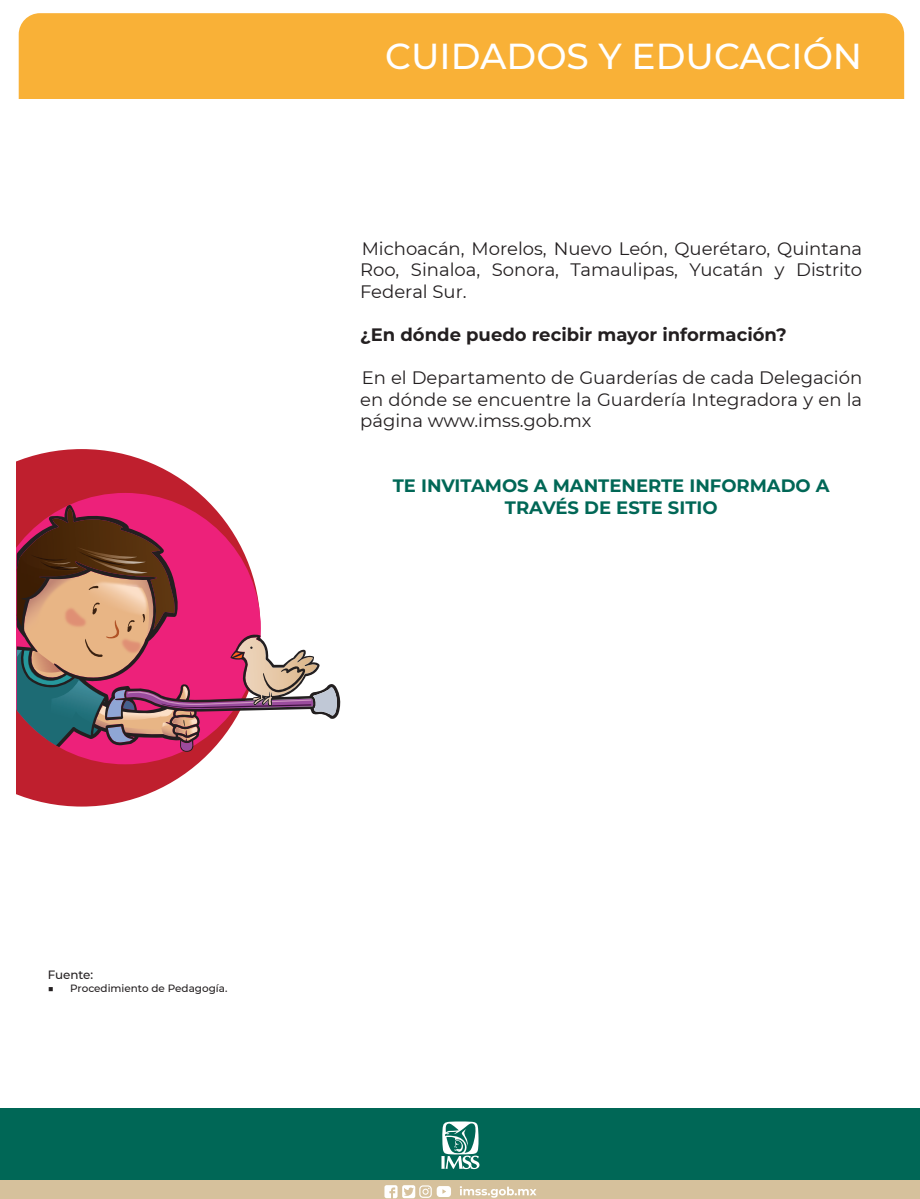
<style>
.page{position:relative;width:920px;height:1199px;background:#fff}
.page>*{position:absolute;margin:0;border:0;box-sizing:border-box;transform-origin:0 0}
.t1{font:500 36px "Montserrat";color:#fff}
.t2{font:18px/21.6px "Montserrat";color:#231f20;text-align:justify}
.t3{font:700 18px/21.6px "Montserrat";color:#006756;text-align:center}
.t4{font:700 18px "Montserrat";color:#231f20}
.t5{font:500 12px "Montserrat";color:#231f20}
.t6{font:500 10.5px "Montserrat";color:#231f20}
</style>
<div class="page">
<div style="left:19px;top:13px;width:885px;height:86px;background:#f9b137"></div>
<div style="left:0;top:1142px;width:920px;height:56px;background:#d6c19c"></div>
<div style="left:0;top:1108px;width:920px;height:71px;background:#006756"></div>
<svg style="left:441px;top:1121px;width:38px;height:47px"></svg>
<svg style="left:460px;top:1186px;width:76px;height:11px"></svg>
<svg style="left:384px;top:1185px;width:67px;height:13px"></svg>
<svg style="left:17px;top:449px;width:182px;height:357px;fill:#bf1f2e"></svg>
<svg style="left:17px;top:493px;width:195px;height:12px;background:#d22752"></svg>
<svg style="left:16px;top:508px;width:324px;height:256px"></svg>
<h1 class="t1" style="left:385px;top:31px;width:478px">CUIDADOS Y EDUCACIÓN</h1>
<p class="t2" style="left:360px;top:237px;width:503px">Michoacán, Morelos, Nuevo León, Querétaro, Quintana Roo, Sinaloa, Sonora, Tamaulipas, Yucatán y Distrito Federal Sur.</p>
<p class="t4" style="left:360px;top:321px;width:428px">¿En dónde puedo recibir mayor información?</p>
<p class="t2" style="left:360px;top:366px;width:503px">En el Departamento de Guarderías de cada Delegación en dónde se encuentre la Guardería Integradora y en la página www.imss.gob.mx</p>
<p class="t3" style="left:393px;top:474px;width:438px">TE INVITAMOS A MANTENERTE INFORMADO A<br>TRAVÉS DE ESTE SITIO</p>
<p class="t5" style="left:48px;top:966px;width:47px">Fuente:</p>
<p class="t6" style="left:48px;top:980px;width:181px">■ Procedimiento de Pedagogía.</p>
</div>
